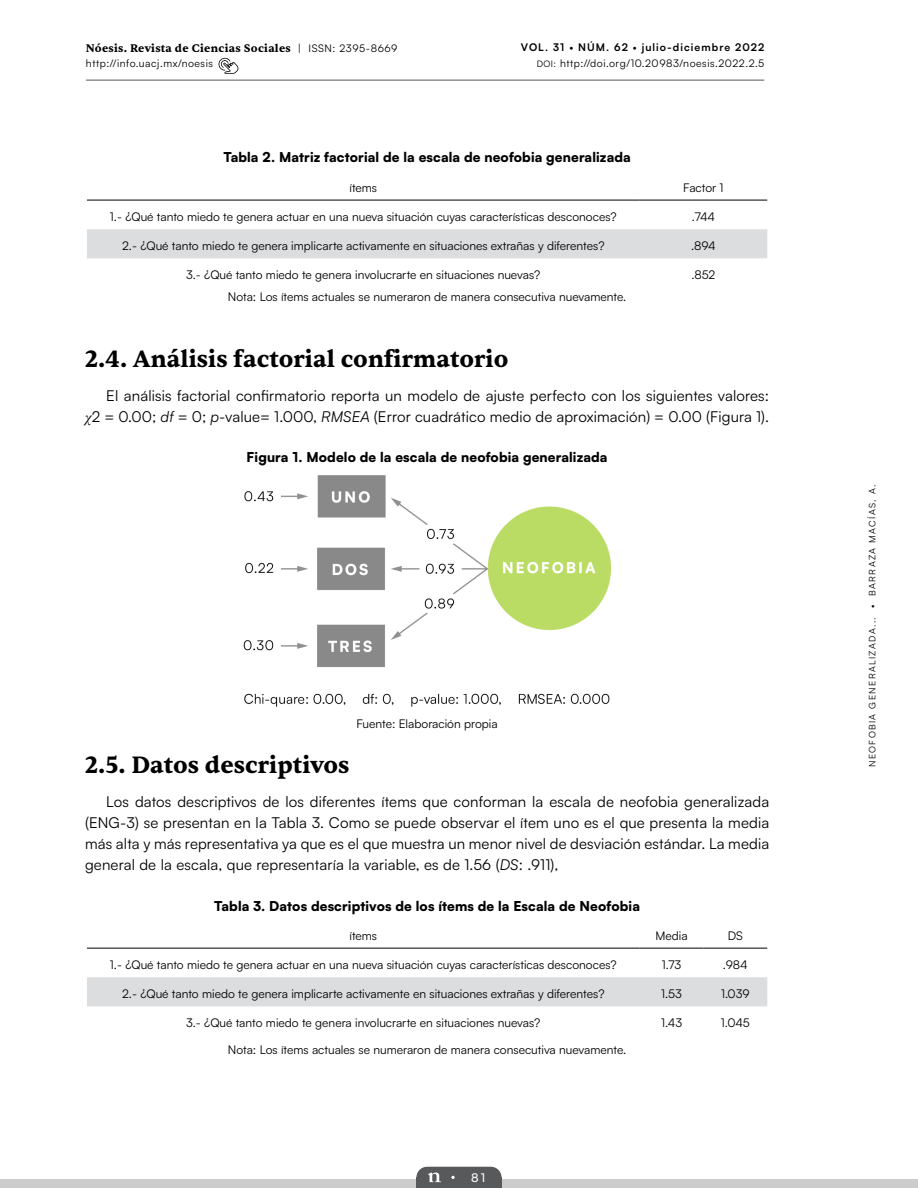
<style>
.page{position:relative;width:918px;height:1188px;background:#fff}
.page>*{position:absolute;margin:0;border:0;box-sizing:border-box;transform-origin:0 0}
.t1{font:700 24px "Sentient";color:#000}
.t2{font:15px/21px "Satoshi";letter-spacing:.01em;color:#000;text-align:right}
.t3{font:900 13.5px "Satoshi";letter-spacing:.01em;color:#000}
.t4{font:12px "Satoshi";color:#000}
.t5{font:500 12px "Satoshi";color:#fff}
.t6{font:700 11.25px "Sentient";letter-spacing:.02em;color:#000}
.t7{font:10.5px "Satoshi";letter-spacing:.05em;color:#000}
.t8{font:700 10.5px "Satoshi";letter-spacing:.1em;color:#000}
.t9{font:9px "Satoshi";letter-spacing:.15em;color:#000}
.s1{font-family:"Satoshi";font-weight:400;font-size:10.5px}
.s2{font-weight:400}
.s3{font-size:9px}
.s4{font-family:"Times New Roman";font-style:italic}
.s5{font-style:italic}
</style>
<div class="page">
<div style="left:0;top:1179px;width:918px;height:9px;background:#ccc"></div>
<div style="left:416px;top:1167px;width:86px;height:21px;background:#58595b;border-radius:11px"></div>
<div style="left:416px;top:1177px;width:86px;height:11px;background:#58595b"></div>
<svg style="left:428px;top:1173px;width:13px;height:9px"></svg>
<svg style="left:451px;top:1176px;width:4px;height:3px"></svg>
<hr style="left:86px;top:80px;width:678px;height:1px;background:#58595b">
<svg style="left:219px;top:58px;width:19px;height:16px"></svg>
<div style="left:87px;top:229px;width:680px;height:29px;background:#dcddde"></div>
<hr style="left:87px;top:200px;width:553px;height:1px;background:#000">
<hr style="left:640px;top:200px;width:127px;height:1px;background:#000">
<img style="left:244px;top:476px;width:366px;height:230px">
<div style="left:87px;top:977px;width:680px;height:29px;background:#dcddde"></div>
<hr style="left:87px;top:948px;width:553px;height:1px;background:#000">
<hr style="left:640px;top:948px;width:63px;height:1px;background:#000">
<hr style="left:703px;top:948px;width:64px;height:1px;background:#000">
<p class="t6" style="left:86px;top:41px;width:313px">Nóesis. Revista de Ciencias Sociales <span class="s1">| ISSN: 2395-8669</span></p>
<p class="t8" style="left:521px;top:40px;width:245px">VOL. 31 <span class="s2">•</span> NÚM. 62 <span class="s2">•</span> julio-diciembre 2022</p>
<p class="t7" style="left:86px;top:56px;width:129px">http://info.uacj.mx/noesis</p>
<p class="t7" style="left:537px;top:56px;width:229px"><span class="s3">DOI:</span> http://doi.org/10.20983/noesis.2022.2.5</p>
<p class="t3" style="left:223px;top:147px;width:409px">Tabla 2. Matriz factorial de la escala de neofobia generalizada</p>
<p class="t4" style="left:350px;top:179px;width:29px">ítems</p>
<p class="t4" style="left:683px;top:179px;width:42px">Factor 1</p>
<p class="t4" style="left:110px;top:208px;width:508px">1.- ¿Qué tanto miedo te genera actuar en una nueva situación cuyas características desconoces?</p>
<p class="t4" style="left:692px;top:208px;width:25px">.744</p>
<p class="t4" style="left:122px;top:238px;width:484px">2.- ¿Qué tanto miedo te genera implicarte activamente en situaciones extrañas y diferentes?</p>
<p class="t4" style="left:691px;top:238px;width:26px">.894</p>
<p class="t4" style="left:186px;top:267px;width:356px">3.- ¿Qué tanto miedo te genera involucrarte en situaciones nuevas?</p>
<p class="t4" style="left:692px;top:267px;width:25px">.852</p>
<p class="t4" style="left:228px;top:289px;width:400px">Nota: Los ítems actuales se numeraron de manera consecutiva nuevamente.</p>
<h1 class="t1" style="left:85px;top:344px;width:425px">2.4. Análisis factorial confirmatorio</h1>
<p class="t2" style="left:85px;top:384px;width:686px">El análisis factorial confirmatorio reporta un modelo de ajuste perfecto con los siguientes valores:<br><span class="s4">χ</span>2 = 0.00; <span class="s5">df</span> = 0; <span class="s5">p</span>-value= 1.000, <span class="s5">RMSEA</span> (Error cuadrático medio de aproximación) = 0.00 (Figura 1).</p>
<p class="t3" style="left:247px;top:447px;width:363px">Figura 1. Modelo de la escala de neofobia generalizada</p>
<p class="t4" style="left:356px;top:716px;width:143px">Fuente: Elaboración propia</p>
<h1 class="t1" style="left:85px;top:750px;width:266px">2.5. Datos descriptivos</h1>
<p class="t2" style="left:85px;top:790px;width:686px;text-align:justify;text-indent:21px">Los datos descriptivos de los diferentes ítems que conforman la escala de neofobia generalizada (ENG-3) se presentan en la Tabla 3. Como se puede observar el ítem uno es el que presenta la media más alta y más representativa ya que es el que muestra un menor nivel de desviación estándar. La media general de la escala, que representaría la variable, es de 1.56 (<span class="s5">DS</span>: .911),</p>
<p class="t3" style="left:214px;top:895px;width:427px">Tabla 3. Datos descriptivos de los ítems de la Escala de Neofobia</p>
<p class="t4" style="left:350px;top:927px;width:29px">ítems</p>
<p class="t4" style="left:655px;top:927px;width:34px">Media</p>
<p class="t4" style="left:728px;top:927px;width:17px">DS</p>
<p class="t4" style="left:110px;top:956px;width:508px">1.- ¿Qué tanto miedo te genera actuar en una nueva situación cuyas características desconoces?</p>
<p class="t4" style="left:662px;top:956px;width:21px">1.73</p>
<p class="t4" style="left:723px;top:956px;width:26px">.984</p>
<p class="t4" style="left:122px;top:986px;width:484px">2.- ¿Qué tanto miedo te genera implicarte activamente en situaciones extrañas y diferentes?</p>
<p class="t4" style="left:661px;top:986px;width:22px">1.53</p>
<p class="t4" style="left:721px;top:986px;width:30px">1.039</p>
<p class="t4" style="left:186px;top:1015px;width:356px">3.- ¿Qué tanto miedo te genera involucrarte en situaciones nuevas?</p>
<p class="t4" style="left:661px;top:1015px;width:23px">1.43</p>
<p class="t4" style="left:721px;top:1015px;width:31px">1.045</p>
<p class="t4" style="left:228px;top:1041px;width:400px">Nota: Los ítems actuales se numeraron de manera consecutiva nuevamente.</p>
<p class="t5" style="left:471px;top:1169px;width:16px">81</p>
<p class="t9" style="left:866px;top:767px;width:284px;rotate:-90deg">NEOFOBIA GENERALIZADA... • BARRAZA MACÍAS, A.</p>
</div>
